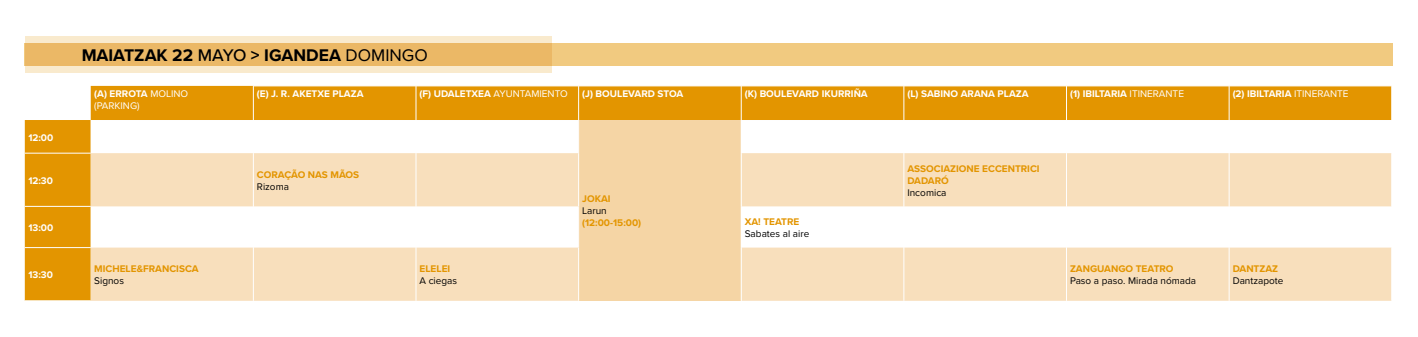
<style>
.page{position:relative;width:1418px;height:337px;background:#fff}
.page>*{position:absolute;margin:0;border:0;box-sizing:border-box;transform-origin:0 0}
.t1{font:700 17.5px "Proxima Nova";color:#000}
.t2{font:700 10px "Proxima Nova";color:#fff}
.t3{font:700 10px/12px "Proxima Nova";color:#e39500}
.t4{font:10px "Proxima Nova";color:#000}
.t5{font:10px/12px "Proxima Nova";color:#fff}
.s1{font-weight:500}
.s2{font-weight:400}
.s3{font-weight:700}
</style>
<div class="page">
<div style="left:91px;top:86px;width:1300px;height:34px;background:#e39500"></div>
<div style="left:25px;top:120px;width:66px;height:180px;background:#e39500"></div>
<div style="left:578px;top:120px;width:163px;height:180px;background:#f5d5a5"></div>
<svg style="left:91px;top:153px;width:1300px;height:147px;fill:#f8dfbc"></svg>
<hr style="left:253px;top:86px;width:1px;height:34px;background:#fff">
<hr style="left:253px;top:153px;width:1px;height:53px;background:#fff">
<hr style="left:253px;top:206px;width:1px;height:41px;background:#fff">
<hr style="left:253px;top:247px;width:1px;height:53px;background:#fff">
<hr style="left:253px;top:86px;width:163px;height:1px;background:#fff">
<hr style="left:416px;top:86px;width:162px;height:1px;background:#fff">
<hr style="left:416px;top:86px;width:1px;height:34px;background:#fff">
<hr style="left:578px;top:86px;width:163px;height:1px;background:#fff">
<hr style="left:578px;top:86px;width:1px;height:34px;background:#fff">
<hr style="left:741px;top:86px;width:162px;height:1px;background:#fff">
<hr style="left:741px;top:86px;width:1px;height:34px;background:#fff">
<hr style="left:903px;top:86px;width:163px;height:1px;background:#fff">
<hr style="left:903px;top:86px;width:1px;height:34px;background:#fff">
<hr style="left:1066px;top:86px;width:163px;height:1px;background:#fff">
<hr style="left:1066px;top:86px;width:1px;height:34px;background:#fff">
<hr style="left:1229px;top:86px;width:162px;height:1px;background:#fff">
<hr style="left:1228px;top:86px;width:1px;height:34px;background:#fff">
<hr style="left:578px;top:120px;width:1px;height:33px;background:#fff">
<hr style="left:416px;top:153px;width:1px;height:53px;background:#fff">
<hr style="left:578px;top:153px;width:1px;height:53px;background:#fff">
<hr style="left:741px;top:153px;width:1px;height:53px;background:#fff">
<hr style="left:903px;top:153px;width:1px;height:53px;background:#fff">
<hr style="left:1066px;top:153px;width:1px;height:53px;background:#fff">
<hr style="left:1228px;top:153px;width:1px;height:53px;background:#fff">
<hr style="left:416px;top:206px;width:1px;height:41px;background:#fff">
<hr style="left:578px;top:206px;width:1px;height:41px;background:#fff">
<hr style="left:741px;top:206px;width:1px;height:41px;background:#fff">
<hr style="left:903px;top:206px;width:1px;height:41px;background:#fff">
<hr style="left:1066px;top:206px;width:1px;height:41px;background:#fff">
<hr style="left:1228px;top:206px;width:1px;height:41px;background:#fff">
<hr style="left:416px;top:247px;width:1px;height:53px;background:#fff">
<hr style="left:578px;top:247px;width:1px;height:53px;background:#fff">
<hr style="left:741px;top:247px;width:1px;height:53px;background:#fff">
<hr style="left:903px;top:247px;width:1px;height:53px;background:#fff">
<hr style="left:1066px;top:247px;width:1px;height:53px;background:#fff">
<hr style="left:1228px;top:247px;width:1px;height:53px;background:#fff">
<hr style="left:25px;top:153px;width:66px;height:1px;background:#fff">
<hr style="left:25px;top:206px;width:66px;height:1px;background:#fff">
<hr style="left:25px;top:247px;width:66px;height:1px;background:#fff">
<div style="left:25px;top:36px;width:526px;height:37px;background:#f9eacd"></div>
<div style="left:25px;top:43px;width:1368px;height:23px;background:linear-gradient(to right,#eab663,#f3d088)"></div>
<p class="t2" style="left:28px;top:130px;width:27px">12:00</p>
<p class="t2" style="left:28px;top:173px;width:26px">12:30</p>
<p class="t2" style="left:28px;top:220px;width:26px">13:00</p>
<p class="t2" style="left:28px;top:267px;width:26px">13:30</p>
<h1 class="t1" style="left:81px;top:42px;width:348px">MAIATZAK 22 <span class="s1">MAYO</span> &gt; IGANDEA <span class="s2">DOMINGO</span></h1>
<p class="t5" style="left:94px;top:87px;width:95px"><span class="s3">(A) ERROTA</span> MOLINO (PARKING)</p>
<p class="t2" style="left:257px;top:86px;width:108px">(E) J. R. AKETXE PLAZA</p>
<p class="t2" style="left:419px;top:86px;width:150px">(F) UDALETXEA <span class="s2">AYUNTAMIENTO</span></p>
<p class="t2" style="left:582px;top:86px;width:103px">(J) BOULEVARD STOA</p>
<p class="t2" style="left:744px;top:86px;width:124px">(K) BOULEVARD IKURRIÑA</p>
<p class="t2" style="left:907px;top:86px;width:123px">(L) SABINO ARANA PLAZA</p>
<p class="t2" style="left:1070px;top:86px;width:115px">(1) IBILTARIA <span class="s2">ITINERANTE</span></p>
<p class="t2" style="left:1232px;top:86px;width:117px">(2) IBILTARIA <span class="s2">ITINERANTE</span></p>
<p class="t3" style="left:94px;top:262px;width:106px">MICHELE&amp;FRANCISCA</p>
<p class="t4" style="left:94px;top:273px;width:31px">Signos</p>
<p class="t3" style="left:257px;top:168px;width:104px">CORAÇÃO NAS MÃOS</p>
<p class="t4" style="left:257px;top:179px;width:34px">Rizoma</p>
<p class="t3" style="left:419px;top:262px;width:32px">ELELEI</p>
<p class="t4" style="left:419px;top:273px;width:39px">A ciegas</p>
<p class="t3" style="left:582px;top:193px;width:30px">JOKAI</p>
<p class="t4" style="left:582px;top:203px;width:26px">Larun</p>
<p class="t3" style="left:582px;top:217px;width:61px">(12:00-15:00)</p>
<p class="t3" style="left:744px;top:215px;width:56px">XA! TEATRE</p>
<p class="t4" style="left:744px;top:226px;width:66px">Sabates al aire</p>
<p class="t3" style="left:907px;top:162px;width:134px">ASSOCIAZIONE ECCENTRICI<br>DADARÓ</p>
<p class="t4" style="left:907px;top:185px;width:41px">Incomica</p>
<p class="t3" style="left:1070px;top:262px;width:105px">ZANGUANGO TEATRO</p>
<p class="t4" style="left:1070px;top:273px;width:128px">Paso a paso. Mirada nómada</p>
<p class="t3" style="left:1232px;top:262px;width:47px">DANTZAZ</p>
<p class="t4" style="left:1232px;top:273px;width:52px">Dantzapote</p>
</div>
